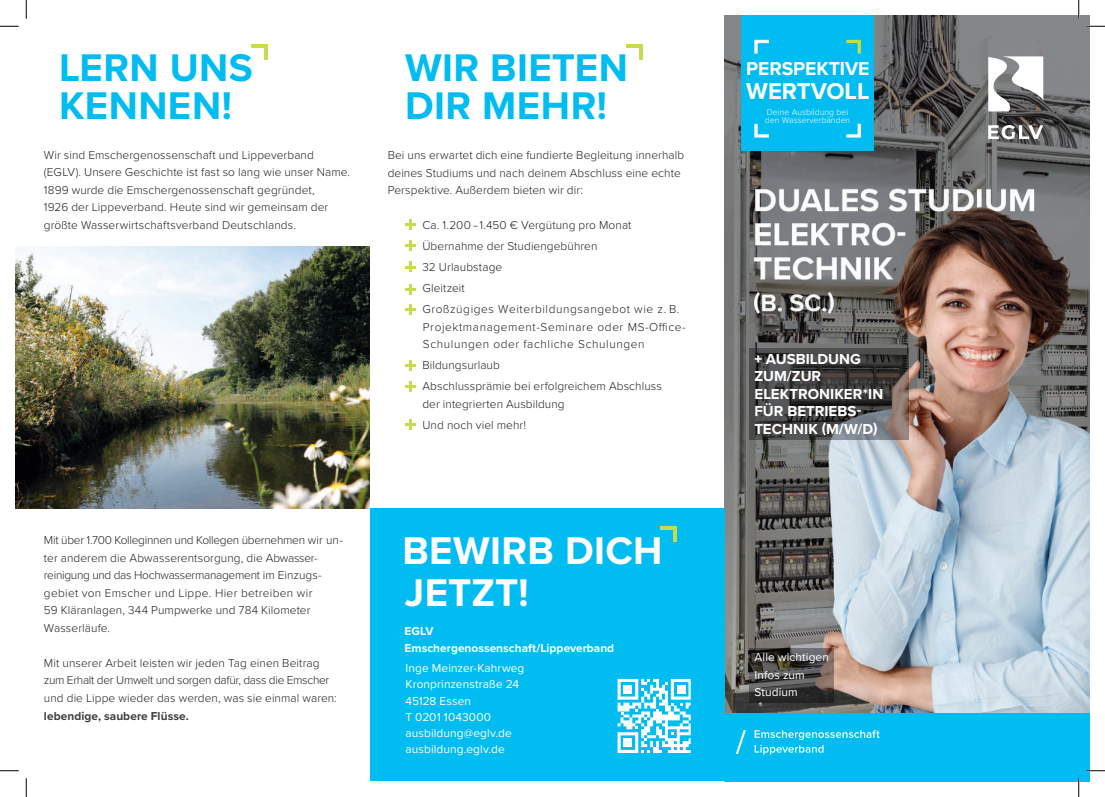
<style>
.page{position:relative;width:1105px;height:797px;background:#fff}
.page>*{position:absolute;margin:0;border:0;box-sizing:border-box;transform-origin:0 0}
.t1{font:700 40px/37.5px "Proxima Nova";letter-spacing:.01em;color:#00bcf1}
.t2{font:700 40px/42px "Proxima Nova";letter-spacing:.01em;color:#fff}
.t3{font:700 23.75px "Proxima Nova";color:#fff}
.t4{font:700 19.38px "Proxima Nova";letter-spacing:-.005em;color:#fff}
.t5{font:700 15px/17.5px "Proxima Nova";letter-spacing:.005em;color:#fff}
.t6{font:300 11.88px/17.5px "Proxima Nova";letter-spacing:.005em;color:#231f20}
.t7{font:11.88px/16.2px "Proxima Nova";letter-spacing:.01em;color:#fff}
.t8{font:300 11.88px/17.5px "Proxima Nova";letter-spacing:.05em;color:#231f20}
.t9{font:700 11.88px/17.5px "Proxima Nova";color:#fff}
.t10{font:700 11.88px "Proxima Nova";letter-spacing:.005em;color:#3e3e3f}
.t11{font:300 8.75px/8.8px "Proxima Nova";color:#fff}
.s1{font-weight:900}
</style>
<div class="page">
<img style="left:16px;top:246px;width:354px;height:262px">
<img style="left:724px;top:16px;width:365px;height:697px">
<svg style="left:749px;top:648px;width:85px;height:54px;background:#464341"></svg>
<svg style="left:749px;top:348px;width:160px;height:91px;background:#494748"></svg>
<div style="left:724px;top:713px;width:365px;height:68px;background:#00bcf1"></div>
<div style="left:370px;top:508px;width:354px;height:273px;background:#00bcf1"></div>
<hr style="left:626px;top:44px;width:16px;height:4px;background:#c8db4f">
<hr style="left:639px;top:44px;width:3px;height:16px;background:#c8db4f">
<hr style="left:251px;top:44px;width:17px;height:4px;background:#c8db4f">
<hr style="left:264px;top:44px;width:4px;height:16px;background:#c8db4f">
<hr style="left:660px;top:526px;width:17px;height:4px;background:#c8db4f">
<hr style="left:673px;top:526px;width:4px;height:16px;background:#c8db4f">
<div style="left:741px;top:16px;width:133px;height:135px;background:#00bcf1"></div>
<svg style="left:846px;top:40px;width:15px;height:14px"></svg>
<svg style="left:846px;top:124px;width:15px;height:14px"></svg>
<svg style="left:754px;top:40px;width:15px;height:14px"></svg>
<svg style="left:754px;top:124px;width:15px;height:14px"></svg>
<svg style="left:755px;top:730px;width:125px;height:24px"></svg>
<svg style="left:617px;top:679px;width:74px;height:74px"></svg>
<div style="left:623px;top:684px;width:9px;height:9px;background:#fff"></div>
<div style="left:677px;top:684px;width:9px;height:9px;background:#fff"></div>
<div style="left:623px;top:738px;width:9px;height:9px;background:#fff"></div>
<svg style="left:405px;top:219px;width:11px;height:11px"></svg>
<svg style="left:405px;top:240px;width:11px;height:11px"></svg>
<svg style="left:405px;top:261px;width:11px;height:11px"></svg>
<svg style="left:405px;top:284px;width:11px;height:10px"></svg>
<svg style="left:405px;top:304px;width:11px;height:10px"></svg>
<svg style="left:405px;top:360px;width:11px;height:10px"></svg>
<svg style="left:405px;top:381px;width:11px;height:10px"></svg>
<svg style="left:405px;top:419px;width:11px;height:11px"></svg>
<svg style="left:736px;top:730px;width:10px;height:23px"></svg>
<svg style="left:988px;top:125px;width:55px;height:14px"></svg>
<svg style="left:988px;top:56px;width:55px;height:55px"></svg>
<svg style="left:0;top:25px;width:19px;height:2px"></svg>
<svg style="left:1086px;top:25px;width:19px;height:2px"></svg>
<svg style="left:0;top:770px;width:19px;height:1px"></svg>
<svg style="left:1086px;top:770px;width:19px;height:1px"></svg>
<svg style="left:25px;top:0;width:2px;height:19px"></svg>
<svg style="left:25px;top:778px;width:2px;height:19px"></svg>
<svg style="left:1078px;top:0;width:1px;height:19px"></svg>
<svg style="left:1078px;top:778px;width:1px;height:19px"></svg>
<h1 class="t1" style="left:59px;top:48px;width:195px">LERN UNS<br>KENNEN!</h1>
<p class="t6" style="left:44px;top:145px;width:308px">Wir sind Emschergenossenschaft und Lippeverband (EGLV). Unsere Geschichte ist fast so lang wie unser Name.<br>1899 wurde die Emschergenossenschaft gegründet,<br>1926 der Lippeverband. Heute sind wir gemeinsam der größte Wasserwirtschaftsverband Deutschlands.</p>
<h1 class="t1" style="left:405px;top:48px;width:224px">WIR BIETEN<br>DIR MEHR!</h1>
<p class="t6" style="left:388px;top:146px;width:298px">Bei uns erwartet dich eine fundierte Begleitung innerhalb deines Studiums und nach deinem Abschluss eine echte<br>Perspektive. Außerdem bieten wir dir:</p>
<p class="t6" style="left:422px;top:214px;width:259px;line-height:21px">Ca. 1.200 – 1.450 € Vergütung pro Monat<br>Übernahme der Studiengebühren<br>32 Urlaubstage<br>Gleitzeit<br>Großzügiges Weiterbildungsangebot wie z. B.</p>
<p class="t8" style="left:423px;top:317px;width:264px">Projektmanagement-Seminare oder MS-Office-<br>Schulungen oder fachliche Schulungen</p>
<p class="t6" style="left:422px;top:354px;width:241px;line-height:21px">Bildungsurlaub<br>Abschlussprämie bei erfolgreichem Abschluss</p>
<p class="t6" style="left:422px;top:392px;width:144px;line-height:21px">der integrierten Ausbildung<br>Und noch viel mehr!</p>
<p class="t6" style="left:44px;top:531px;width:300px">Mit über 1.700 Kolleginnen und Kollegen übernehmen wir un&shy;ter anderem die Abwasserentsorgung, die Abwasser&shy;reinigung und das Hochwassermanagement im Einzugs&shy;gebiet von Emscher und Lippe. Hier betreiben wir<br>59 Kläranlagen, 344 Pumpwerke und 784 Kilometer Wasserläufe.</p>
<p class="t6" style="left:44px;top:653px;width:294px">Mit unserer Arbeit leisten wir jeden Tag einen Beitrag zum Erhalt der Umwelt und sorgen dafür, dass die Emscher und die Lippe wieder das werden, was sie einmal waren:</p>
<p class="t10" style="left:44px;top:706px;width:146px">lebendige, saubere Flüsse.</p>
<h1 class="t2" style="left:402px;top:528px;width:262px">BEWIRB DICH<br>JETZT!</h1>
<p class="t9" style="left:404px;top:621px;width:211px">EGLV<br>Emschergenossenschaft/Lippeverband</p>
<p class="t7" style="left:405px;top:659px;width:120px">Inge Meinzer-Kahrweg<br>Kronprinzenstraße 24<br>45128 Essen<br>T 0201 1043000 ausbildung@eglv.de ausbildung.eglv.de</p>
<h3 class="t4" style="left:746px;top:54px;width:125px">PERSPEKTIVE</h3>
<h2 class="t3" style="left:746px;top:73px;width:125px">WERTVOLL</h2>
<p class="t11" style="left:765px;top:107px;width:87px">Deine Ausbildung bei den Wasserverbänden</p>
<p class="t5" style="left:754px;top:346px;width:174px">ENERGIE- UND UMWELT-<br>TECHNIK</p>
<p class="t5" style="left:754px;top:398px;width:154px"><span class="s1">+</span> AUSBILDUNG<br>ZUM/ZUR INDUSTRIE-</p>
<p class="t5" style="left:754px;top:349px;width:130px"><span class="s1">+</span> AUSBILDUNG<br>ZUM/ZUR<br>ELEKTRONIKER*IN<br>FÜR BETRIEBS-<br>TECHNIK (M/W/D)</p>
<p class="t7" style="left:754px;top:648px;width:76px;line-height:17.5px">Alle wichtigen<br>Infos zum<br>Studium</p>
</div>
